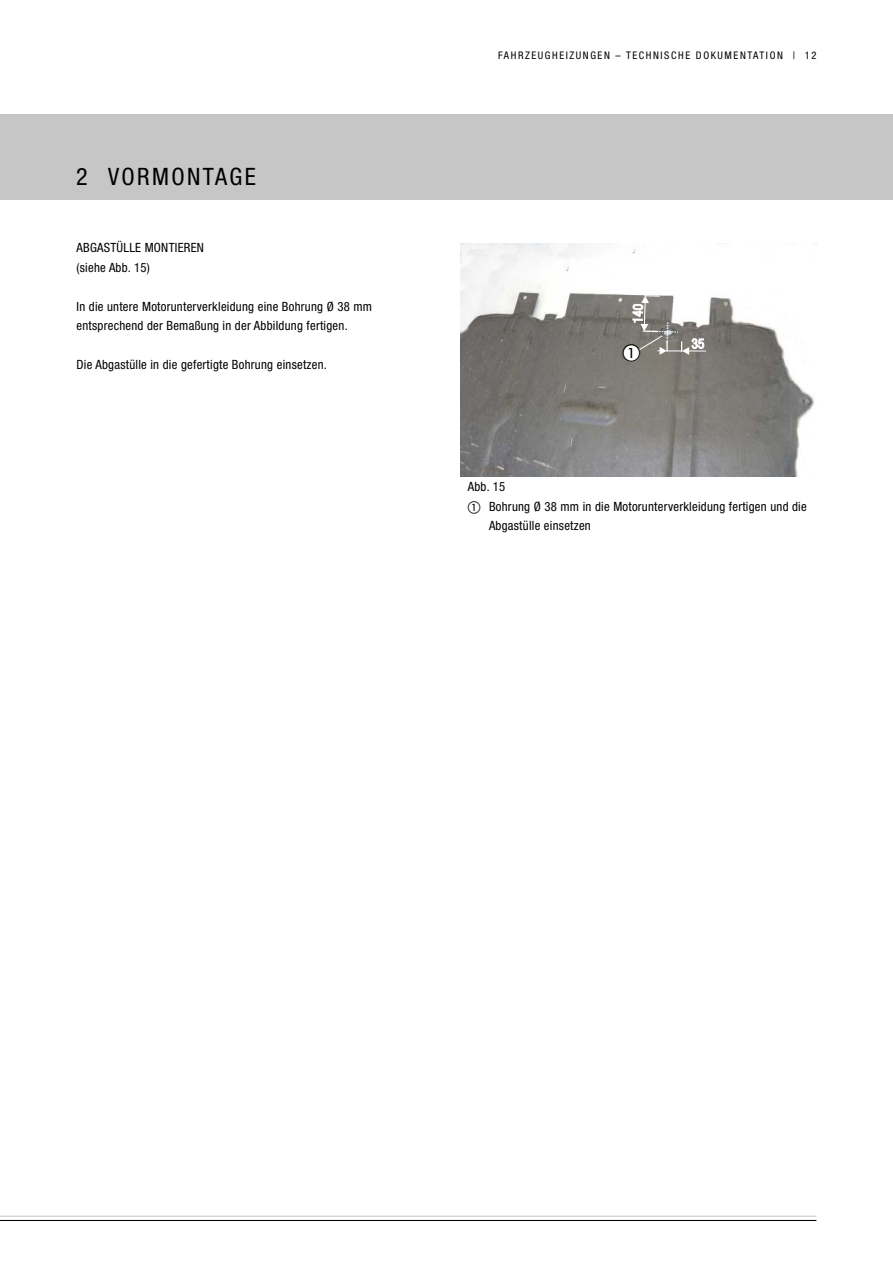
<style>
.page{position:relative;width:893px;height:1263px;background:#fff}
.page>*{position:absolute;margin:0;border:0;box-sizing:border-box;transform-origin:0 0}
.Überschrift_für_IVZ{font:condensed 24px "Helvetica Neue LT";letter-spacing:.1em;color:#000}
.t1{font:18px "European Pi One";color:#000}
.t2{font:condensed 13.5px "Helvetica Neue LT";color:#fff}
.t3{font:condensed 12.75px/19.5px "Helvetica Neue LT";letter-spacing:.02em;color:#000}
.t4{font:condensed 10.5px "Helvetica Neue LT";letter-spacing:.15em;color:#000}
.s1{font-family:"European Pi One";font-stretch:normal}
</style>
<div class="page">
<div style="left:0;top:115px;width:893px;height:85px;background:#c6c6c6"></div>
<hr style="left:0;top:1216px;width:816px;height:1px;background:#c6c6c6">
<hr style="left:0;top:1220px;width:816px;height:1px;background:#000">
<img style="left:460px;top:243px;width:356px;height:233px">
<div style="left:623px;top:345px;width:17px;height:17px;background:#fff;border-radius:50%"></div>
<svg style="left:633px;top:295px;width:73px;height:60px"></svg>
<p class="Überschrift_für_IVZ" style="left:76px;top:162px;width:181px">2 VORMONTAGE</p>
<p class="t3" style="left:77px;top:238px;width:129px">ABGASTÜLLE MONTIEREN</p>
<p class="t3" style="left:77px;top:258px;width:75px">(siehe Abb. 15)</p>
<p class="t3" style="left:77px;top:297px;width:297px">In die untere Motorunterverkleidung eine Bohrung Ø 38 mm entsprechend der Bemaßung in der Abbildung fertigen.</p>
<p class="t3" style="left:77px;top:355px;width:252px">Die Abgastülle in die gefertigte Bohrung einsetzen.</p>
<p class="t4" style="left:498px;top:50px;width:320px">FAHRZEUGHEIZUNGEN – TECHNISCHE DOKUMENTATION | 12</p>
<p class="t1" style="left:622px;top:344px;width:19px">a</p>
<p class="t2" style="left:691px;top:336px;width:14px">35</p>
<p class="t3" style="left:468px;top:477px;width:39px">Abb. 15</p>
<p class="t3" style="left:489px;top:496px;width:319px;text-indent:-21px"><span class="s1">a</span> Bohrung Ø 38 mm in die Motorunterverkleidung fertigen und die<br>Abgastülle einsetzen</p>
</div>
